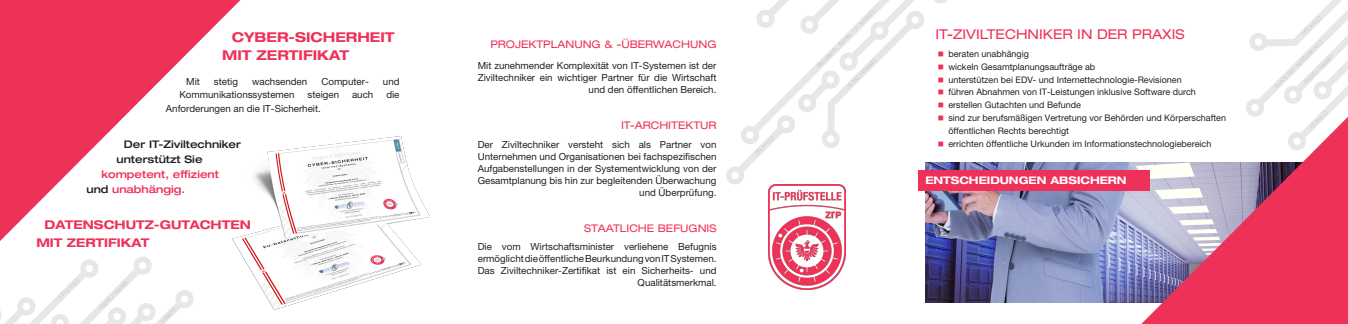
<style>
.page{position:relative;width:1348px;height:324px;background:#fff}
.page>*{position:absolute;margin:0;border:0;box-sizing:border-box;transform-origin:0 0}
.t1{font:700 expanded 13.5px/18px "Helvetica Neue LT Pro";color:#ee3158}
.t2{font:expanded 13.5px "Helvetica Neue LT Pro";color:#ee3158}
.t3{font:700 expanded 12px/18px "Helvetica Neue LT Pro";color:#ee3158}
.t4{font:expanded 10.5px "Helvetica Neue LT Pro";color:#ee3158}
.t5{font:500 expanded 10.5px "Helvetica Neue LT Pro";color:#231f20}
.t6{font:500 expanded 10.5px "Helvetica Neue LT Pro";color:#ee3158}
.t7{font:700 expanded 10.5px "Helvetica Neue LT Pro";color:#fff}
.t8{font:9.75px/12px "Helvetica Neue LT Pro";color:#231f20;text-align:right}
.t9{font:9px/12.8px "Helvetica Neue LT Pro";color:#231f20}
.s1{color:#231f20}
</style>
<div class="page">
<svg style="left:0;top:0;width:241px;height:241px;fill:#ee3158"></svg>
<img style="left:926px;top:162px;width:172px;height:140px">
<svg style="left:1250px;top:0;width:98px;height:40px"></svg>
<svg style="left:1098px;top:40px;width:250px;height:283px"></svg>
<div style="left:918px;top:170px;width:232px;height:21px;background:#ee3158"></div>
<img style="left:232px;top:136px;width:197px;height:173px">
<svg style="left:934px;top:0;width:14px;height:4px"></svg>
<svg style="left:726px;top:0;width:198px;height:185px"></svg>
<img style="left:768px;top:184px;width:77px;height:105px">
<svg style="left:0;top:256px;width:194px;height:67px"></svg>
<p class="t1" style="left:222px;top:28px;width:174px;text-indent:10px">CYBER-SICHERHEIT<br>MIT ZERTIFIKAT</p>
<p class="t2" style="left:935px;top:26px;width:251px">IT-ZIVILTECHNIKER IN DER PRAXIS</p>
<p class="t4" style="left:490px;top:38px;width:228px">PROJEKTPLANUNG &amp; -ÜBERWACHUNG</p>
<p class="t8" style="left:478px;top:59px;width:240px">Mit zunehmender Komplexität von IT-Systemen ist der<br>Ziviltechniker ein wichtiger Partner für die Wirtschaft und den öffentlichen Bereich.</p>
<p class="t4" style="left:621px;top:119px;width:97px">IT-ARCHITEKTUR</p>
<p class="t8" style="left:478px;top:138px;width:240px">Der Ziviltechniker versteht sich als Partner von Unternehmen und Organisationen bei fachspezifischen Aufgabenstellungen in der Systementwicklung von der Gesamtplanung bis hin zur begleitenden Überwachung und Überprüfung.</p>
<p class="t4" style="left:584px;top:222px;width:134px">STAATLICHE BEFUGNIS</p>
<p class="t8" style="left:478px;top:240px;width:240px">Die vom Wirtschaftsminister verliehene Befugnis ermöglicht die öffentliche Beurkundung von IT Systemen.<br>Das Ziviltechniker-Zertifikat ist ein Sicherheits- und Qualitätsmerkmal.</p>
<p class="t9" style="left:948px;top:47px;width:82px">beraten unabhängig</p>
<p class="t9" style="left:948px;top:60px;width:148px">wickeln Gesamtplanungsaufträge ab</p>
<p class="t9" style="left:948px;top:73px;width:235px">unterstützen bei EDV- und Internettechnologie-Revisionen</p>
<p class="t9" style="left:948px;top:85px;width:249px">führen Abnahmen von IT-Leistungen inklusive Software durch</p>
<p class="t9" style="left:948px;top:98px;width:134px">erstellen Gutachten und Befunde</p>
<p class="t9" style="left:948px;top:111px;width:279px">sind zur berufsmäßigen Vertretung vor Behörden und Körperschaften öffentlichen Rechts berechtigt</p>
<p class="t9" style="left:948px;top:136px;width:265px">errichten öffentliche Urkunden im Informationstechnologiebereich</p>
<p class="t7" style="left:925px;top:173px;width:203px">ENTSCHEIDUNGEN ABSICHERN</p>
<p class="t8" style="left:186px;top:75px;width:15px">Mit</p>
<p class="t8" style="left:214px;top:75px;width:26px">stetig</p>
<p class="t8" style="left:252px;top:75px;width:57px">wachsenden</p>
<p class="t8" style="left:321px;top:75px;width:49px">Computer-</p>
<p class="t8" style="left:383px;top:75px;width:18px">und</p>
<p class="t8" style="left:179px;top:89px;width:117px">Kommunikationssystemen</p>
<p class="t8" style="left:307px;top:89px;width:33px">steigen</p>
<p class="t8" style="left:352px;top:89px;width:23px">auch</p>
<p class="t8" style="left:386px;top:89px;width:15px">die</p>
<p class="t8" style="left:166px;top:102px;width:156px">Anforderungen an die IT-Sicherheit.</p>
<p class="t5" style="left:124px;top:138px;width:119px">Der IT-Ziviltechniker</p>
<p class="t5" style="left:116px;top:153px;width:88px">unterstützt Sie</p>
<p class="t6" style="left:101px;top:168px;width:119px">kompetent, effizient</p>
<p class="t6" style="left:86px;top:183px;width:100px"><span class="s1">und</span> unabhängig.</p>
<p class="t3" style="left:36px;top:215px;width:216px;text-indent:8px">DATENSCHUTZ-GUTACHTEN<br>MIT ZERTIFIKAT</p>
</div>
